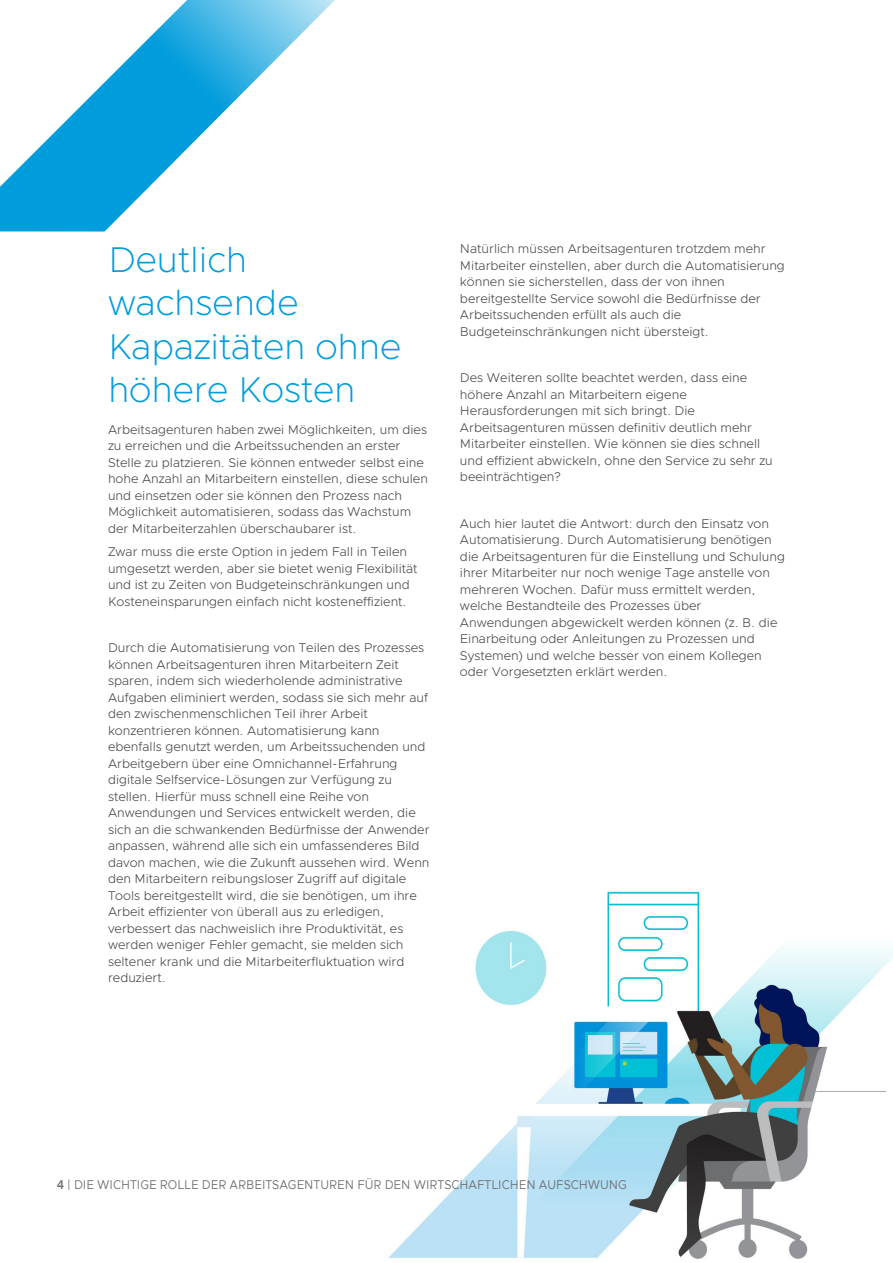
<style>
.page{position:relative;width:893px;height:1263px;background:#fff}
.page>*{position:absolute;margin:0;border:0;box-sizing:border-box;transform-origin:0 0}
.t1{font:200 36px/43.5px "Metropolis";color:#009cdc}
.t2{font:300 12.75px/16.5px "Metropolis";color:#4b4c4d}
.t3{font:12.75px "Metropolis";color:#717074;scale:.91 1}
.s1{font-weight:600}
</style>
<div class="page">
<img style="left:388px;top:891px;width:505px;height:368px">
<svg style="left:0;top:0;width:335px;height:232px"></svg>
<h1 class="t1" style="left:108px;top:237px;width:295px">Deutlich wachsende<br>Kapazitäten ohne höhere Kosten</h1>
<p class="t2" style="left:108px;top:421px;width:321px">Arbeitsagenturen haben zwei Möglichkeiten, um dies zu erreichen und die Arbeitssuchenden an erster Stelle zu platzieren. Sie können entweder selbst eine hohe Anzahl an Mitarbeitern einstellen, diese schulen und einsetzen oder sie können den Prozess nach Möglichkeit automatisieren, sodass das Wachstum der Mitarbeiterzahlen überschaubarer ist.</p>
<p class="t2" style="left:108px;top:543px;width:311px">Zwar muss die erste Option in jedem Fall in Teilen umgesetzt werden, aber sie bietet wenig Flexibilität und ist zu Zeiten von Budgeteinschränkungen und Kosteneinsparungen einfach nicht kosteneffizient.</p>
<p class="t2" style="left:108px;top:639px;width:323px">Durch die Automatisierung von Teilen des Prozesses können Arbeitsagenturen ihren Mitarbeitern Zeit sparen, indem sich wiederholende administrative Aufgaben eliminiert werden, sodass sie sich mehr auf den zwischenmenschlichen Teil ihrer Arbeit konzentrieren können. Automatisierung kann ebenfalls genutzt werden, um Arbeitssuchenden und Arbeitgebern über eine Omnichannel-Erfahrung digitale Selfservice-Lösungen zur Verfügung zu stellen. Hierfür muss schnell eine Reihe von Anwendungen und Services entwickelt werden, die sich an die schwankenden Bedürfnisse der Anwender anpassen, während alle sich ein umfassenderes Bild davon machen, wie die Zukunft aussehen wird. Wenn den Mitarbeitern reibungsloser Zugriff auf digitale Tools bereitgestellt wird, die sie benötigen, um ihre Arbeit effizienter von überall aus zu erledigen, verbessert das nachweislich ihre Produktivität, es werden weniger Fehler gemacht, sie melden sich seltener krank und die Mitarbeiterfluktuation wird reduziert.</p>
<p class="t2" style="left:460px;top:240px;width:326px">Natürlich müssen Arbeitsagenturen trotzdem mehr Mitarbeiter einstellen, aber durch die Automatisierung können sie sicherstellen, dass der von ihnen bereitgestellte Service sowohl die Bedürfnisse der Arbeitssuchenden erfüllt als auch die Budgeteinschränkungen nicht übersteigt.</p>
<p class="t2" style="left:460px;top:369px;width:314px">Des Weiteren sollte beachtet werden, dass eine höhere Anzahl an Mitarbeitern eigene Herausforderungen mit sich bringt. Die Arbeitsagenturen müssen definitiv deutlich mehr Mitarbeiter einstellen. Wie können sie dies schnell und effizient abwickeln, ohne den Service zu sehr zu beeinträchtigen?</p>
<p class="t2" style="left:460px;top:515px;width:326px">Auch hier lautet die Antwort: durch den Einsatz von Automatisierung. Durch Automatisierung benötigen die Arbeitsagenturen für die Einstellung und Schulung ihrer Mitarbeiter nur noch wenige Tage anstelle von mehreren Wochen. Dafür muss ermittelt werden, welche Bestandteile des Prozesses über Anwendungen abgewickelt werden können (z. B. die Einarbeitung oder Anleitungen zu Prozessen und Systemen) und welche besser von einem Kollegen oder Vorgesetzten erklärt werden.</p>
<p class="t3" style="left:57px;top:1176px;width:628px"><span class="s1">4</span> | DIE WICHTIGE ROLLE DER ARBEITSAGENTUREN FÜR DEN WIRTSCHAFTLICHEN AUFSCHWUNG</p>
</div>
